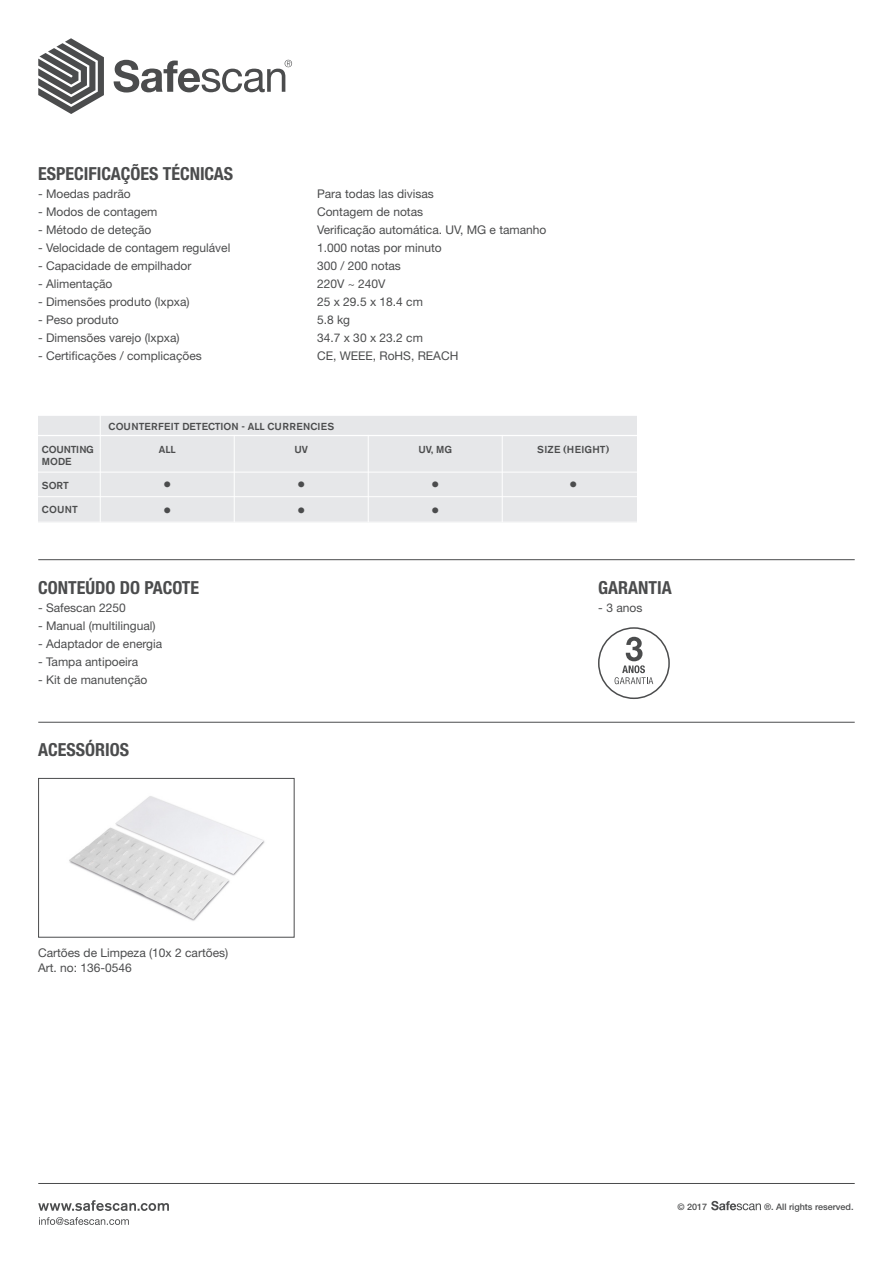
<style>
.page{position:relative;width:893px;height:1263px;background:#fff}
.page>*{position:absolute;margin:0;border:0;box-sizing:border-box;transform-origin:0 0}
.t1{font:700 18.9px "Akzidenz Grotesk BE";color:#4b4c4d}
.t2{font:700 condensed 18px "Helvetica Neue LT Std";color:#4b4c4d}
.t3{font:12px "Helvetica Neue LT Std";color:#4b4c4d}
.t4{font:500 10.05px "Akzidenz Grotesk BE";color:#4b4c4d}
.t5{font:500 10.05px "Akzidenz Grotesk BE";letter-spacing:.04em;color:#4b4c4d}
.t6{font:500 10.05px "Akzidenz Grotesk BE";letter-spacing:-.03em;color:#4b4c4d}
.Art_no{font:500 9px "Helvetica Neue LT Std";color:#4b4c4d}
</style>
<div class="page">
<hr style="left:38px;top:722px;width:817px;height:1px;background:#4b4c4d">
<hr style="left:38px;top:1183px;width:817px;height:1px;background:#4b4c4d">
<hr style="left:38px;top:559px;width:817px;height:1px;background:#4b4c4d">
<svg style="left:38px;top:1200px;width:131px;height:11px"></svg>
<svg style="left:39px;top:1217px;width:90px;height:8px"></svg>
<svg style="left:38px;top:38px;width:66px;height:76px"></svg>
<svg style="left:114px;top:60px;width:178px;height:33px"></svg>
<svg style="left:711px;top:1201px;width:50px;height:9px"></svg>
<img style="left:69px;top:796px;width:196px;height:125px">
<div style="left:38px;top:778px;width:256px;height:159px;border:1px solid #4b4c4d"></div>
<div style="left:598px;top:627px;width:72px;height:72px;border:2px solid #4b4c4d;border-radius:50%"></div>
<svg style="left:615px;top:637px;width:38px;height:47px"></svg>
<div style="left:38px;top:415px;width:598px;height:107px;background:#e6e7e9"></div>
<hr style="left:33px;top:415px;width:607px;height:1px;background:#fff">
<hr style="left:33px;top:472px;width:607px;height:1px;background:#fff">
<hr style="left:33px;top:496px;width:607px;height:1px;background:#fff">
<hr style="left:33px;top:435px;width:607px;height:1px;background:#fff">
<hr style="left:100px;top:415px;width:1px;height:107px;background:#fff">
<hr style="left:234px;top:435px;width:1px;height:87px;background:#fff">
<hr style="left:368px;top:435px;width:1px;height:87px;background:#fff">
<hr style="left:502px;top:435px;width:1px;height:87px;background:#fff">
<p class="t2" style="left:38px;top:163px;width:197px">ESPECIFICAÇÕES TÉCNICAS</p>
<p class="t3" style="left:38px;top:187px;width:94px">- Moedas padrão</p>
<p class="t3" style="left:317px;top:187px;width:118px">Para todas las divisas</p>
<p class="t3" style="left:38px;top:205px;width:121px">- Modos de contagem</p>
<p class="t3" style="left:317px;top:205px;width:108px">Contagem de notas</p>
<p class="t3" style="left:38px;top:223px;width:115px">- Método de deteção</p>
<p class="t3" style="left:317px;top:223px;width:231px">Verificação automática. UV, MG e tamanho</p>
<p class="t3" style="left:38px;top:241px;width:194px">- Velocidade de contagem regulável</p>
<p class="t3" style="left:317px;top:241px;width:126px">1.000 notas por minuto</p>
<p class="t3" style="left:38px;top:259px;width:155px">- Capacidade de empilhador</p>
<p class="t3" style="left:317px;top:259px;width:85px">300 / 200 notas</p>
<p class="t3" style="left:38px;top:277px;width:76px">- Alimentação</p>
<p class="t3" style="left:317px;top:277px;width:70px">220V ~ 240V</p>
<p class="t3" style="left:38px;top:295px;width:153px">- Dimensões produto (lxpxa)</p>
<p class="t3" style="left:317px;top:295px;width:107px">25 x 29.5 x 18.4 cm</p>
<p class="t3" style="left:38px;top:313px;width:82px">- Peso produto</p>
<p class="t3" style="left:317px;top:313px;width:35px">5.8 kg</p>
<p class="t3" style="left:38px;top:331px;width:143px">- Dimensões varejo (lxpxa)</p>
<p class="t3" style="left:317px;top:331px;width:107px">34.7 x 30 x 23.2 cm</p>
<p class="t3" style="left:38px;top:349px;width:165px">- Certificações / complicações</p>
<p class="t3" style="left:317px;top:349px;width:143px">CE, WEEE, RoHS, REACH</p>
<p class="t6" style="left:42px;top:443px;width:53px">COUNTING</p>
<p class="t4" style="left:42px;top:455px;width:31px">MODE</p>
<p class="t4" style="left:42px;top:479px;width:28px">SORT</p>
<p class="t4" style="left:42px;top:503px;width:37px">COUNT</p>
<p class="t4" style="left:109px;top:420px;width:227px">COUNTERFEIT DETECTION - ALL CURRENCIES</p>
<p class="t4" style="left:159px;top:443px;width:18px">ALL</p>
<p class="t1" style="left:164px;top:474px;width:8px">•</p>
<p class="t1" style="left:164px;top:500px;width:8px">•</p>
<p class="t4" style="left:294px;top:443px;width:15px">UV</p>
<p class="t1" style="left:298px;top:474px;width:8px">•</p>
<p class="t1" style="left:298px;top:500px;width:8px">•</p>
<p class="t2" style="left:38px;top:577px;width:163px">CONTEÚDO DO PACOTE</p>
<p class="t3" style="left:38px;top:601px;width:89px">- Safescan 2250</p>
<p class="t3" style="left:38px;top:619px;width:119px">- Manual (multilingual)</p>
<p class="t3" style="left:38px;top:637px;width:126px">- Adaptador de energia</p>
<p class="t3" style="left:38px;top:655px;width:102px">- Tampa antipoeira</p>
<p class="t3" style="left:38px;top:673px;width:111px">- Kit de manutenção</p>
<p class="t2" style="left:38px;top:739px;width:93px">ACESSÓRIOS</p>
<p class="t3" style="left:38px;top:945px;width:192px">Cartões de Limpeza (10x 2 cartões)</p>
<p class="t3" style="left:38px;top:960px;width:95px">Art. no: 136-0546</p>
<p class="t4" style="left:418px;top:443px;width:35px">UV, MG</p>
<p class="t1" style="left:432px;top:474px;width:8px">•</p>
<p class="t1" style="left:432px;top:500px;width:8px">•</p>
<p class="t5" style="left:537px;top:443px;width:74px">SIZE (HEIGHT)</p>
<p class="t1" style="left:570px;top:474px;width:8px">•</p>
<p class="t2" style="left:598px;top:577px;width:75px">GARANTIA</p>
<p class="t3" style="left:598px;top:601px;width:46px">- 3 anos</p>
<p class="Art_no" style="left:678px;top:1202px;width:31px">© 2017</p>
<p class="Art_no" style="left:764px;top:1202px;width:91px">®. All rights reserved.</p>
</div>
